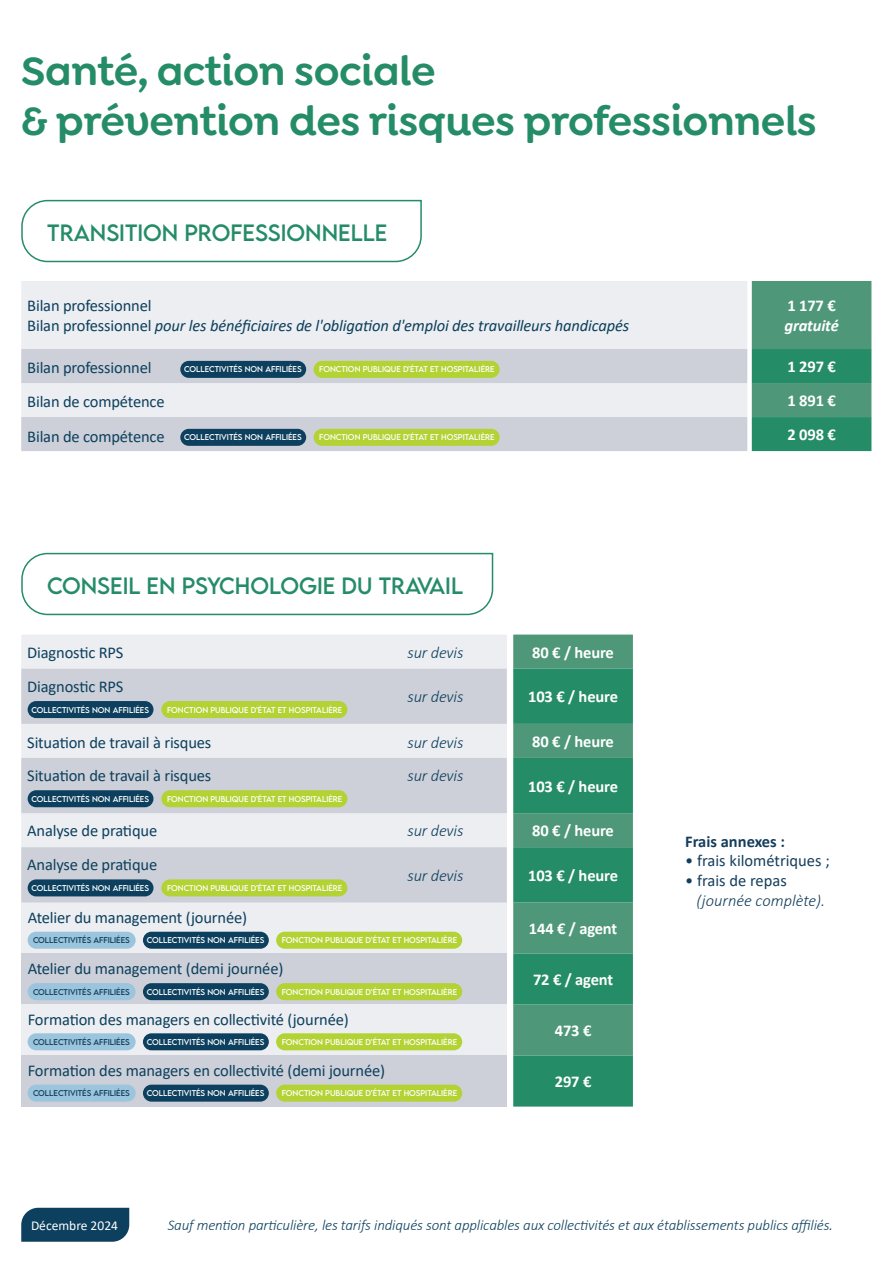
<style>
.page{position:relative;width:893px;height:1263px;background:#fff}
.page>*{position:absolute;margin:0;border:0;box-sizing:border-box;transform-origin:0 0}
.t1{font:600 42px "Goldplay Alt";letter-spacing:-.01em;color:#258c68}
.t2{font:21px "LEMONMILK";color:#258c68}
.t3{font:16.5px "Calibri";letter-spacing:-.01em;color:#0d405e}
.t4{font:700 16.5px "Calibri";letter-spacing:-.01em;color:#fff}
.t5{font:italic 16.5px "Calibri";letter-spacing:-.01em;color:#0d405e}
.t6{font:italic 300 16.5px "Calibri";letter-spacing:-.01em;color:#0d405e}
.t7{font:16.5px "Calibri";color:#153e5c}
.t8{font:italic 300 16.5px "Calibri";color:#153e5c}
.t9{font:700 16.5px "Calibri";color:#153e5c}
.t10{font:italic 700 16.5px "Calibri";letter-spacing:-.01em;color:#fff}
.t11{font:italic 300 15px "Calibri";letter-spacing:-.01em;color:#0d405e}
.t12{font:13.5px "Calibri";color:#fff}
.t13{font:7.5px "LEMONMILK";color:#fff}
.t14{font:7.5px "LEMONMILK";color:#153e5c}
.s1{font-style:normal}
.s2{font-size:16.5px}
</style>
<div class="page">
<svg style="left:21px;top:199px;width:401px;height:64px"></svg>
<div style="left:21px;top:281px;width:726px;height:68px;background:#eceef1"></div>
<svg style="left:21px;top:349px;width:726px;height:102px;background:#d8dbe1"></svg>
<svg style="left:752px;top:281px;width:119px;height:170px;background:#3d9372"></svg>
<div style="left:180px;top:429px;width:126px;height:17px;background:#0d405e;border-radius:9px"></div>
<div style="left:22px;top:902px;width:485px;height:51px;background:#eceef1"></div>
<div style="left:22px;top:953px;width:485px;height:51px;background:#cdd0d8"></div>
<div style="left:22px;top:1004px;width:485px;height:51px;background:#eceef1"></div>
<div style="left:22px;top:1055px;width:485px;height:51px;background:#cdd0d8"></div>
<div style="left:143px;top:932px;width:126px;height:17px;background:#0d405e;border-radius:9px"></div>
<div style="left:276px;top:932px;width:186px;height:17px;background:#b3d234;border-radius:9px"></div>
<div style="left:28px;top:932px;width:108px;height:17px;background:#9bc4dd;border-radius:9px"></div>
<div style="left:143px;top:983px;width:126px;height:17px;background:#0d405e;border-radius:9px"></div>
<div style="left:276px;top:983px;width:186px;height:17px;background:#b3d234;border-radius:9px"></div>
<div style="left:28px;top:983px;width:108px;height:17px;background:#9bc4dd;border-radius:9px"></div>
<div style="left:143px;top:1033px;width:126px;height:17px;background:#0d405e;border-radius:9px"></div>
<div style="left:276px;top:1033px;width:186px;height:17px;background:#b3d234;border-radius:9px"></div>
<div style="left:28px;top:1033px;width:108px;height:17px;background:#9bc4dd;border-radius:9px"></div>
<div style="left:143px;top:1084px;width:126px;height:18px;background:#0d405e;border-radius:9px"></div>
<div style="left:276px;top:1084px;width:186px;height:18px;background:#b3d234;border-radius:9px"></div>
<div style="left:28px;top:1084px;width:108px;height:18px;background:#9bc4dd;border-radius:9px"></div>
<svg style="left:21px;top:552px;width:473px;height:64px"></svg>
<div style="left:21px;top:635px;width:486px;height:34px;background:#eceef1"></div>
<svg style="left:21px;top:669px;width:486px;height:233px;background:#d7dae0"></svg>
<svg style="left:513px;top:634px;width:120px;height:472px;background:#389270"></svg>
<div style="left:28px;top:701px;width:125px;height:17px;background:#0d405e;border-radius:9px"></div>
<div style="left:28px;top:790px;width:125px;height:17px;background:#0d405e;border-radius:9px"></div>
<div style="left:28px;top:879px;width:125px;height:17px;background:#0d405e;border-radius:9px"></div>
<div style="left:161px;top:701px;width:186px;height:17px;background:#b3d234;border-radius:9px"></div>
<div style="left:161px;top:790px;width:186px;height:17px;background:#b3d234;border-radius:9px"></div>
<div style="left:161px;top:879px;width:186px;height:17px;background:#b3d234;border-radius:9px"></div>
<div style="left:180px;top:361px;width:126px;height:17px;background:#0d405e;border-radius:9px"></div>
<div style="left:314px;top:361px;width:186px;height:17px;background:#b3d234;border-radius:9px"></div>
<div style="left:314px;top:429px;width:186px;height:17px;background:#b3d234;border-radius:9px"></div>
<div style="left:21px;top:1208px;width:108px;height:34px;background:#0d405e"></div>
<p class="t1" style="left:21px;top:45px;width:416px">Santé, action sociale</p>
<p class="t1" style="left:21px;top:95px;width:797px">&amp; prévention des risques professionnels</p>
<p class="t2" style="left:47px;top:219px;width:342px">TRANSITION PROFESSIONNELLE</p>
<p class="t3" style="left:27px;top:294px;width:126px">Bilan professionnel</p>
<p class="t5" style="left:27px;top:314px;width:603px"><span class="s1">Bilan professionnel</span> pour les bénéficiaires de l'obligation d'emploi des travailleurs handicapés</p>
<p class="t4" style="left:787px;top:294px;width:50px">1 177 €</p>
<p class="t10" style="left:784px;top:314px;width:56px">gratuité</p>
<p class="t3" style="left:27px;top:356px;width:126px">Bilan professionnel</p>
<p class="t4" style="left:787px;top:355px;width:50px">1 297 €</p>
<p class="t3" style="left:27px;top:391px;width:139px">Bilan de compétence</p>
<p class="t4" style="left:787px;top:389px;width:50px">1 891 €</p>
<p class="t3" style="left:27px;top:425px;width:139px">Bilan de compétence</p>
<p class="t13" style="left:184px;top:433px;width:119px">COLLECTIVITÉS NON AFFILIÉES</p>
<p class="t4" style="left:787px;top:423px;width:50px">2 098 €</p>
<p class="t13" style="left:184px;top:365px;width:119px">COLLECTIVITÉS NON AFFILIÉES</p>
<p class="t13" style="left:319px;top:365px;width:177px">FONCTION PUBLIQUE D’ÉTAT ET HOSPITALIÈRE</p>
<p class="t13" style="left:319px;top:433px;width:177px">FONCTION PUBLIQUE D’ÉTAT ET HOSPITALIÈRE</p>
<p class="t2" style="left:47px;top:572px;width:417px">CONSEIL EN PSYCHOLOGIE DU TRAVAIL</p>
<p class="t3" style="left:27px;top:641px;width:98px">Diagnostic RPS</p>
<p class="t6" style="left:407px;top:642px;width:57px">sur devis</p>
<p class="t4" style="left:532px;top:641px;width:83px">80 € / heure</p>
<p class="t3" style="left:27px;top:675px;width:98px">Diagnostic RPS</p>
<p class="t6" style="left:407px;top:687px;width:57px">sur devis</p>
<p class="t4" style="left:528px;top:685px;width:91px">103 € / heure</p>
<p class="t3" style="left:27px;top:731px;width:186px">Situation de travail à risques</p>
<p class="t6" style="left:407px;top:733px;width:57px">sur devis</p>
<p class="t4" style="left:532px;top:730px;width:83px">80 € / heure</p>
<p class="t3" style="left:27px;top:764px;width:186px">Situation de travail à risques</p>
<p class="t6" style="left:407px;top:765px;width:57px">sur devis</p>
<p class="t13" style="left:32px;top:705px;width:119px">COLLECTIVITÉS NON AFFILIÉES</p>
<p class="t13" style="left:167px;top:705px;width:177px">FONCTION PUBLIQUE D’ÉTAT ET HOSPITALIÈRE</p>
<p class="t4" style="left:528px;top:774px;width:91px">103 € / heure</p>
<p class="t13" style="left:32px;top:794px;width:119px">COLLECTIVITÉS NON AFFILIÉES</p>
<p class="t13" style="left:167px;top:794px;width:177px">FONCTION PUBLIQUE D’ÉTAT ET HOSPITALIÈRE</p>
<p class="t3" style="left:27px;top:819px;width:131px">Analyse de pratique</p>
<p class="t6" style="left:407px;top:821px;width:57px">sur devis</p>
<p class="t4" style="left:532px;top:819px;width:83px">80 € / heure</p>
<p class="t3" style="left:27px;top:853px;width:131px">Analyse de pratique</p>
<p class="t6" style="left:407px;top:865px;width:57px">sur devis</p>
<p class="t4" style="left:528px;top:864px;width:91px">103 € / heure</p>
<p class="t13" style="left:32px;top:883px;width:119px">COLLECTIVITÉS NON AFFILIÉES</p>
<p class="t13" style="left:167px;top:883px;width:177px">FONCTION PUBLIQUE D’ÉTAT ET HOSPITALIÈRE</p>
<p class="t3" style="left:28px;top:906px;width:221px">Atelier du management (journée)</p>
<p class="t14" style="left:33px;top:935px;width:98px">COLLECTIVITÉS AFFILIÉES</p>
<p class="t13" style="left:147px;top:935px;width:119px">COLLECTIVITÉS NON AFFILIÉES</p>
<p class="t13" style="left:282px;top:935px;width:177px">FONCTION PUBLIQUE D’ÉTAT ET HOSPITALIÈRE</p>
<p class="t3" style="left:28px;top:957px;width:257px">Atelier du management (demi journée)</p>
<p class="t14" style="left:33px;top:987px;width:98px">COLLECTIVITÉS AFFILIÉES</p>
<p class="t13" style="left:147px;top:987px;width:119px">COLLECTIVITÉS NON AFFILIÉES</p>
<p class="t13" style="left:282px;top:987px;width:177px">FONCTION PUBLIQUE D’ÉTAT ET HOSPITALIÈRE</p>
<p class="t3" style="left:28px;top:1008px;width:323px">Formation des managers en collectivité (journée)</p>
<p class="t14" style="left:33px;top:1037px;width:98px">COLLECTIVITÉS AFFILIÉES</p>
<p class="t13" style="left:147px;top:1037px;width:119px">COLLECTIVITÉS NON AFFILIÉES</p>
<p class="t13" style="left:282px;top:1037px;width:177px">FONCTION PUBLIQUE D’ÉTAT ET HOSPITALIÈRE</p>
<p class="t3" style="left:28px;top:1059px;width:359px">Formation des managers en collectivité (demi journée)</p>
<p class="t14" style="left:33px;top:1088px;width:98px">COLLECTIVITÉS AFFILIÉES</p>
<p class="t13" style="left:147px;top:1088px;width:119px">COLLECTIVITÉS NON AFFILIÉES</p>
<p class="t13" style="left:282px;top:1088px;width:177px">FONCTION PUBLIQUE D’ÉTAT ET HOSPITALIÈRE</p>
<p class="t4" style="left:529px;top:917px;width:90px">144 € / agent</p>
<p class="t4" style="left:533px;top:968px;width:82px">72 € / agent</p>
<p class="t4" style="left:555px;top:1019px;width:38px">473 €</p>
<p class="t4" style="left:555px;top:1070px;width:38px">297 €</p>
<p class="t9" style="left:685px;top:829px;width:101px">Frais annexes :</p>
<p class="t7" style="left:685px;top:849px;width:146px">• frais kilométriques ;</p>
<p class="t7" style="left:685px;top:869px;width:103px">• frais de repas</p>
<p class="t8" style="left:696px;top:890px;width:130px">(journée complète).</p>
<p class="t12" style="left:31px;top:1216px;width:89px">Décembre 2024</p>
<p class="t11" style="left:168px;top:1216px;width:667px">Sauf mention particulière, les tarifs indiqués sont applicables aux collectivités et aux établissements publics affiliés<span class="s2">.</span></p>
</div>
